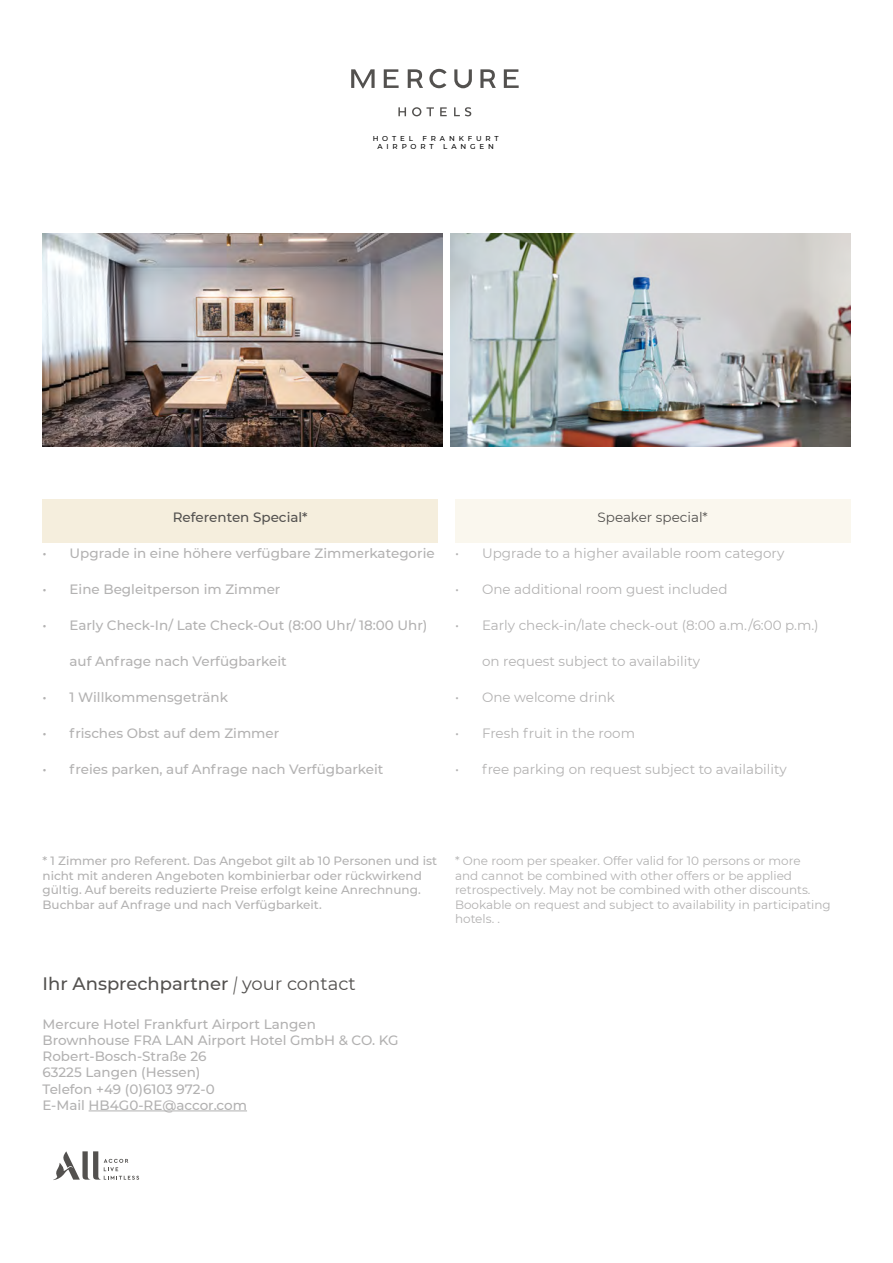
<style>
.page{position:relative;width:893px;height:1263px;background:#fff}
.page>*{position:absolute;margin:0;border:0;box-sizing:border-box;transform-origin:0 0}
.t1{font:500 18px "Montserrat";color:#53514f}
.t2{font:500 13.5px "Montserrat";color:#b3b2b2}
.t3{font:13.5px "Montserrat";color:#b3b2b2}
.t4{font:500 13.5px/16.2px "Montserrat";color:#b2b1b1}
.t5{font:500 13.5px "Montserrat";color:#53514f}
.t6{font:13.5px "Montserrat";color:#53514f}
.t7{font:12px/14.4px "Montserrat";color:#b2b1b1}
.t8{font:500 12px/14.4px "Montserrat";color:#b2b1b1}
.t9{font:500 7.2px/8.6px "Montserrat";letter-spacing:.54em;color:#000}
.s1{font-family:"Spectral";font-weight:800;font-style:italic}
.s2{font-weight:400}
</style>
<div class="page">
<div style="left:43px;top:500px;width:395px;height:43px;background:#f5eedd"></div>
<div style="left:455px;top:500px;width:395px;height:43px;background:#faf7ee"></div>
<img style="left:43px;top:234px;width:399px;height:212px">
<img style="left:451px;top:234px;width:399px;height:212px">
<svg style="left:398px;top:107px;width:8px;height:9px"></svg>
<svg style="left:412px;top:107px;width:22px;height:9px"></svg>
<svg style="left:440px;top:107px;width:7px;height:9px"></svg>
<svg style="left:454px;top:107px;width:17px;height:9px"></svg>
<svg style="left:351px;top:69px;width:24px;height:19px"></svg>
<svg style="left:384px;top:69px;width:15px;height:19px"></svg>
<svg style="left:504px;top:69px;width:15px;height:19px"></svg>
<svg style="left:429px;top:69px;width:18px;height:19px"></svg>
<svg style="left:454px;top:69px;width:18px;height:19px"></svg>
<svg style="left:408px;top:69px;width:15px;height:19px"></svg>
<svg style="left:480px;top:69px;width:16px;height:19px"></svg>
<hr style="left:89px;top:1110px;width:158px;height:1px;background:#b2b1b1">
<svg style="left:53px;top:1151px;width:86px;height:29px"></svg>
<p class="t9" style="left:373px;top:134px;width:42px">HOTEL</p>
<p class="t9" style="left:377px;top:134px;width:123px;text-indent:45px">FRANKFURT<br>AIRPORT</p>
<p class="t9" style="left:443px;top:142px;width:52px">LANGEN</p>
<p class="t5" style="left:173px;top:508px;width:136px">Referenten Special*</p>
<p class="t6" style="left:598px;top:508px;width:112px">Speaker special*</p>
<p class="t2" style="left:43px;top:544px;width:394px">• Upgrade in eine höhere verfügbare Zimmerkategorie</p>
<p class="t2" style="left:43px;top:580px;width:239px">• Eine Begleitperson im Zimmer</p>
<p class="t2" style="left:43px;top:616px;width:386px">• Early Check-In/ Late Check-Out (8:00 Uhr/ 18:00 Uhr)</p>
<p class="t2" style="left:70px;top:652px;width:219px">auf Anfrage nach Verfügbarkeit</p>
<p class="t2" style="left:43px;top:688px;width:187px">• 1 Willkommensgetränk</p>
<p class="t2" style="left:43px;top:724px;width:238px">• frisches Obst auf dem Zimmer</p>
<p class="t2" style="left:43px;top:760px;width:342px">• freies parken, auf Anfrage nach Verfügbarkeit</p>
<p class="t3" style="left:455px;top:544px;width:331px">• Upgrade to a higher available room category</p>
<p class="t3" style="left:455px;top:580px;width:274px">• One additional room guest included</p>
<p class="t3" style="left:455px;top:616px;width:365px">• Early check-in/late check-out (8:00 a.m./6:00 p.m.)</p>
<p class="t3" style="left:482px;top:652px;width:219px">on request subject to availability</p>
<p class="t3" style="left:455px;top:688px;width:161px">• One welcome drink</p>
<p class="t3" style="left:455px;top:724px;width:182px">• Fresh fruit in the room</p>
<p class="t3" style="left:455px;top:760px;width:333px">• free parking on request subject to availability</p>
<p class="t8" style="left:43px;top:853px;width:396px">* 1 Zimmer pro Referent. Das Angebot gilt ab 10 Personen und ist nicht mit anderen Angeboten kombinierbar oder rückwirkend gültig. Auf bereits reduzierte Preise erfolgt keine Anrechnung.<br>Buchbar auf Anfrage und nach Verfügbarkeit.</p>
<p class="t7" style="left:455px;top:853px;width:377px">* One room per speaker. Offer valid for 10 persons or more<br>and cannot be combined with other offers or be applied retrospectively. May not be combined with other discounts.<br>Bookable on request and subject to availability in participating hotels. .</p>
<h1 class="t1" style="left:43px;top:971px;width:315px">Ihr Ansprechpartner <span class="s1">|</span> <span class="s2">your contact</span></h1>
<p class="t4" style="left:43px;top:1015px;width:358px">Mercure Hotel Frankfurt Airport Langen<br>Brownhouse FRA LAN Airport Hotel GmbH &amp; CO. KG<br>Robert-Bosch-Straße 26<br>63225 Langen (Hessen)<br>Telefon +49 (0)6103 972-0<br>E-Mail HB4G0-RE@accor.com</p>
</div>
